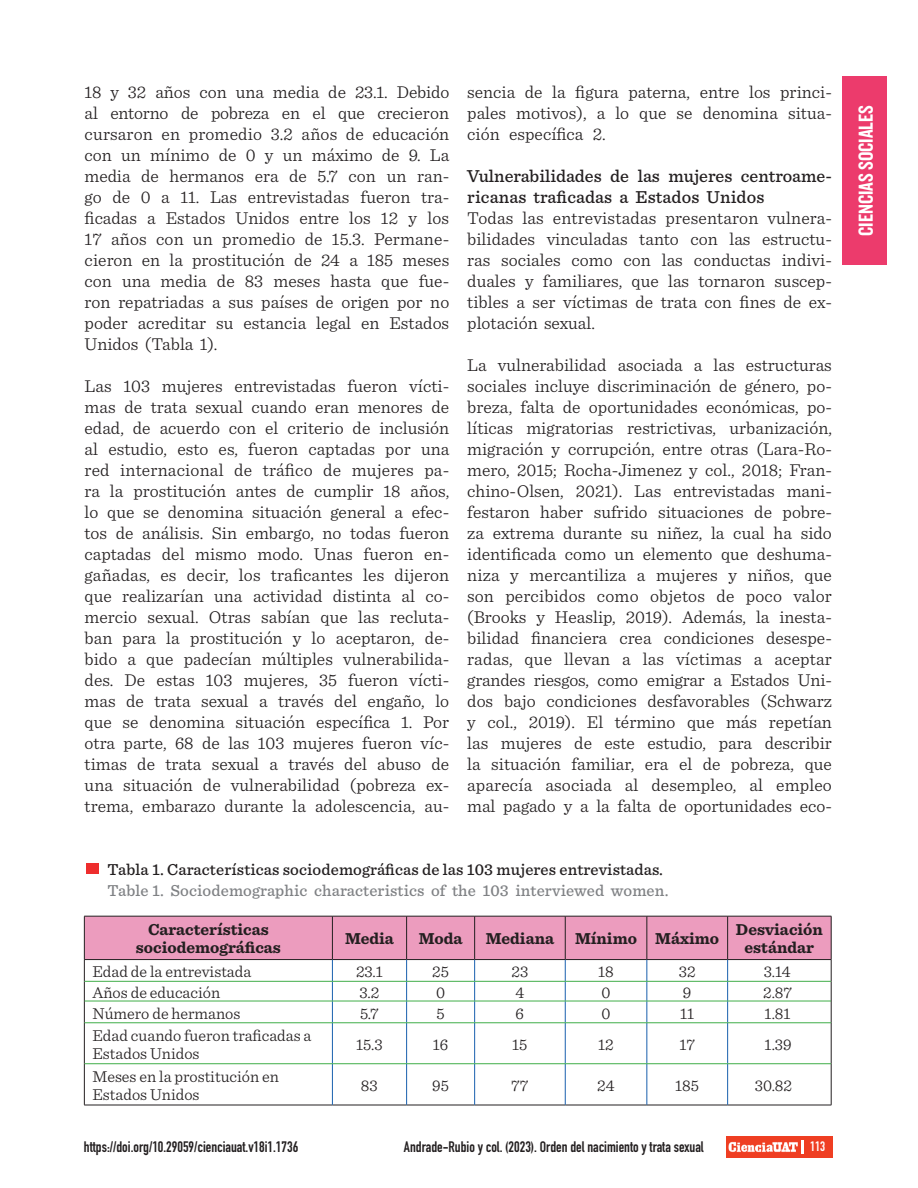
<style>
.page{position:relative;width:918px;height:1188px;background:#fff}
.page>*{position:absolute;margin:0;border:0;box-sizing:border-box;transform-origin:0 0}
.t1{font:21px "Knockout HTF49 Liteweight";color:#fff}
.t2{font:300 18px/21px "Sentinel";color:#231f20;text-align:justify}
.t3{font:500 18px/21px "Sentinel";color:#231f20}
.t4{font:300 16.5px/18px "Sentinel";color:#231f20}
.t5{font:700 16.5px/18px "Sentinel";color:#231f20;text-align:center}
.t6{font:500 16.5px "Sentinel";letter-spacing:.01em;color:#231f20}
.t7{font:500 16.5px "Sentinel";letter-spacing:.01em;color:#808285}
.t8{font:700 15px "DIN Condensed";color:#231f20}
.t9{font:700 13.5px "DIN Condensed";color:#fff}
</style>
<div class="page">
<div style="left:843px;top:77px;width:44px;height:188px;background:#ec3b6c"></div>
<div style="left:726px;top:1136px;width:107px;height:22px;background:#ef3e22"></div>
<svg style="left:801px;top:1140px;width:2px;height:13px"></svg>
<img style="left:729px;top:1142px;width:69px;height:10px">
<div style="left:86px;top:863px;width:12px;height:11px;background:#ee2d2d"></div>
<hr style="left:84px;top:1023px;width:1px;height:41px;background:#231f20">
<hr style="left:831px;top:1023px;width:1px;height:41px;background:#231f20">
<hr style="left:84px;top:1064px;width:1px;height:41px;background:#231f20">
<hr style="left:831px;top:1064px;width:1px;height:41px;background:#231f20">
<hr style="left:84px;top:1105px;width:248px;height:1px;background:#231f20">
<hr style="left:332px;top:1105px;width:75px;height:1px;background:#231f20">
<hr style="left:407px;top:1105px;width:68px;height:1px;background:#231f20">
<hr style="left:475px;top:1105px;width:90px;height:1px;background:#231f20">
<hr style="left:565px;top:1105px;width:82px;height:1px;background:#231f20">
<hr style="left:647px;top:1105px;width:81px;height:1px;background:#231f20">
<hr style="left:728px;top:1105px;width:103px;height:1px;background:#231f20">
<svg style="left:84px;top:916px;width:748px;height:107px"></svg>
<hr style="left:332px;top:1023px;width:1px;height:41px;background:#1960ae">
<hr style="left:406px;top:1023px;width:1px;height:41px;background:#1960ae">
<hr style="left:474px;top:1023px;width:1px;height:41px;background:#1960ae">
<hr style="left:565px;top:1023px;width:1px;height:41px;background:#1960ae">
<hr style="left:647px;top:1023px;width:1px;height:41px;background:#1960ae">
<hr style="left:727px;top:1023px;width:1px;height:41px;background:#1960ae">
<hr style="left:332px;top:1064px;width:1px;height:41px;background:#1960ae">
<hr style="left:406px;top:1064px;width:1px;height:41px;background:#1960ae">
<hr style="left:474px;top:1064px;width:1px;height:41px;background:#1960ae">
<hr style="left:565px;top:1064px;width:1px;height:41px;background:#1960ae">
<hr style="left:647px;top:1064px;width:1px;height:41px;background:#1960ae">
<hr style="left:727px;top:1064px;width:1px;height:41px;background:#1960ae">
<hr style="left:85px;top:981px;width:247px;height:1px;background:#40ae49">
<hr style="left:332px;top:981px;width:75px;height:1px;background:#40ae49">
<hr style="left:407px;top:981px;width:68px;height:1px;background:#40ae49">
<hr style="left:475px;top:981px;width:90px;height:1px;background:#40ae49">
<hr style="left:565px;top:981px;width:82px;height:1px;background:#40ae49">
<hr style="left:647px;top:981px;width:81px;height:1px;background:#40ae49">
<hr style="left:728px;top:981px;width:103px;height:1px;background:#40ae49">
<hr style="left:85px;top:1001px;width:247px;height:1px;background:#40ae49">
<hr style="left:332px;top:1001px;width:75px;height:1px;background:#40ae49">
<hr style="left:407px;top:1001px;width:68px;height:1px;background:#40ae49">
<hr style="left:475px;top:1001px;width:90px;height:1px;background:#40ae49">
<hr style="left:565px;top:1001px;width:82px;height:1px;background:#40ae49">
<hr style="left:647px;top:1001px;width:81px;height:1px;background:#40ae49">
<hr style="left:728px;top:1001px;width:103px;height:1px;background:#40ae49">
<hr style="left:85px;top:1023px;width:247px;height:1px;background:#40ae49">
<hr style="left:332px;top:1023px;width:75px;height:1px;background:#40ae49">
<hr style="left:407px;top:1023px;width:68px;height:1px;background:#40ae49">
<hr style="left:475px;top:1023px;width:90px;height:1px;background:#40ae49">
<hr style="left:565px;top:1023px;width:82px;height:1px;background:#40ae49">
<hr style="left:647px;top:1023px;width:81px;height:1px;background:#40ae49">
<hr style="left:728px;top:1023px;width:103px;height:1px;background:#40ae49">
<hr style="left:85px;top:1063px;width:247px;height:1px;background:#40ae49">
<hr style="left:332px;top:1063px;width:75px;height:1px;background:#40ae49">
<hr style="left:407px;top:1063px;width:68px;height:1px;background:#40ae49">
<hr style="left:475px;top:1063px;width:90px;height:1px;background:#40ae49">
<hr style="left:565px;top:1063px;width:82px;height:1px;background:#40ae49">
<hr style="left:647px;top:1063px;width:81px;height:1px;background:#40ae49">
<hr style="left:728px;top:1063px;width:103px;height:1px;background:#40ae49">
<p class="t2" style="left:85px;top:80px;width:366px">18 y 32 años con una media de 23.1. Debido al entorno de pobreza en el que crecieron cursaron en promedio 3.2 años de educación con un mínimo de 0 y un máximo de 9. La media de hermanos era de 5.7 con un ran&shy;go de 0 a 11. Las entrevistadas fueron tra&shy;ficadas a Estados Unidos entre los 12 y los 17 años con un promedio de 15.3. Permane&shy;cieron en la prostitución de 24 a 185 meses con una media de 83 meses hasta que fue&shy;ron repatriadas a sus países de origen por no poder acreditar su estancia legal en Estados Unidos (Tabla 1).</p>
<p class="t2" style="left:85px;top:374px;width:366px">Las 103 mujeres entrevistadas fueron vícti&shy;mas de trata sexual cuando eran menores de edad, de acuerdo con el criterio de inclusión al estudio, esto es, fueron captadas por una red internacional de tráfico de mujeres pa&shy;ra la prostitución antes de cumplir 18 años, lo que se denomina situación general a efec&shy;tos de análisis. Sin embargo, no todas fueron captadas del mismo modo. Unas fueron en&shy;gañadas, es decir, los traficantes les dijeron que realizarían una actividad distinta al co&shy;mercio sexual. Otras sabían que las recluta&shy;ban para la prostitución y lo aceptaron, de&shy;bido a que padecían múltiples vulnerabilida&shy;des. De estas 103 mujeres, 35 fueron vícti&shy;mas de trata sexual a través del engaño, lo que se denomina situación específica 1. Por otra parte, 68 de las 103 mujeres fueron víc&shy;timas de trata sexual a través del abuso de una situación de vulnerabilidad (pobreza ex&shy;trema, embarazo durante la adolescencia, au-</p>
<p class="t2" style="left:467px;top:80px;width:366px">sencia de la figura paterna, entre los princi&shy;pales motivos), a lo que se denomina situa&shy;ción específica 2.</p>
<p class="t3" style="left:467px;top:164px;width:366px">Vulnerabilidades de las mujeres centroame&shy;ricanas traficadas a Estados Unidos</p>
<p class="t2" style="left:467px;top:206px;width:366px">Todas las entrevistadas presentaron vulnera&shy;bilidades vinculadas tanto con las estructu&shy;ras sociales como con las conductas indivi&shy;duales y familiares, que las tornaron suscep&shy;tibles a ser víctimas de trata con fines de ex&shy;plotación sexual.</p>
<p class="t2" style="left:467px;top:353px;width:366px">La vulnerabilidad asociada a las estructuras sociales incluye discriminación de género, po&shy;breza, falta de oportunidades económicas, po&shy;líticas migratorias restrictivas, urbanización, migración y corrupción, entre otras (Lara-Ro&shy;mero, 2015; Rocha-Jimenez y col., 2018; Fran&shy;chino-Olsen, 2021). Las entrevistadas mani&shy;festaron haber sufrido situaciones de pobre&shy;za extrema durante su niñez, la cual ha sido identificada como un elemento que deshuma&shy;niza y mercantiliza a mujeres y niños, que son percibidos como objetos de poco valor (Brooks y Heaslip, 2019). Además, la inesta&shy;bilidad financiera crea condiciones desespe&shy;radas, que llevan a las víctimas a aceptar grandes riesgos, como emigrar a Estados Uni&shy;dos bajo condiciones desfavorables (Schwarz y col., 2019). El término que más repetían las mujeres de este estudio, para describir la situación familiar, era el de pobreza, que aparecía asociada al desempleo, al empleo mal pagado y a la falta de oportunidades eco-</p>
<p class="t6" style="left:108px;top:856px;width:557px">Tabla 1. Características sociodemográficas de las 103 mujeres entrevistadas.</p>
<p class="t7" style="left:108px;top:877px;width:562px">Table 1. Sociodemographic characteristics of the 103 interviewed women.</p>
<p class="t5" style="left:136px;top:920px;width:146px">Características sociodemográficas</p>
<p class="t5" style="left:345px;top:929px;width:51px">Media</p>
<p class="t5" style="left:419px;top:929px;width:45px">Moda</p>
<p class="t5" style="left:486px;top:929px;width:70px">Mediana</p>
<p class="t5" style="left:575px;top:929px;width:146px">Mínimo Máximo</p>
<p class="t5" style="left:736px;top:920px;width:88px">Desviación estándar</p>
<p class="t4" style="left:92px;top:961px;width:160px">Edad de la entrevistada</p>
<p class="t4" style="left:356px;top:961px;width:28px">23.1</p>
<p class="t4" style="left:432px;top:961px;width:18px">25</p>
<p class="t4" style="left:512px;top:961px;width:18px">23</p>
<p class="t4" style="left:598px;top:961px;width:17px">18</p>
<p class="t4" style="left:679px;top:961px;width:19px">32</p>
<p class="t4" style="left:764px;top:961px;width:29px">3.14</p>
<p class="t4" style="left:92px;top:982px;width:129px">Años de educación</p>
<p class="t4" style="left:359px;top:982px;width:21px">3.2</p>
<p class="t4" style="left:436px;top:982px;width:11px">0</p>
<p class="t4" style="left:515px;top:982px;width:10px">4</p>
<p class="t4" style="left:601px;top:982px;width:11px">0</p>
<p class="t4" style="left:683px;top:982px;width:10px">9</p>
<p class="t4" style="left:763px;top:982px;width:31px">2.87</p>
<p class="t4" style="left:92px;top:1003px;width:150px">Número de hermanos</p>
<p class="t4" style="left:360px;top:1003px;width:20px">5.7</p>
<p class="t4" style="left:436px;top:1003px;width:10px">5</p>
<p class="t4" style="left:516px;top:1003px;width:10px">6</p>
<p class="t4" style="left:601px;top:1003px;width:11px">0</p>
<p class="t4" style="left:680px;top:1003px;width:16px">11</p>
<p class="t4" style="left:765px;top:1003px;width:27px">1.81</p>
<p class="t4" style="left:92px;top:1025px;width:221px">Edad cuando fueron traficadas a<br>Estados Unidos</p>
<p class="t4" style="left:356px;top:1034px;width:28px">15.3</p>
<p class="t4" style="left:433px;top:1034px;width:17px">16</p>
<p class="t4" style="left:512px;top:1034px;width:17px">15</p>
<p class="t4" style="left:598px;top:1034px;width:17px">12</p>
<p class="t4" style="left:679px;top:1034px;width:17px">17</p>
<p class="t4" style="left:765px;top:1034px;width:29px">1.39</p>
<p class="t4" style="left:92px;top:1066px;width:188px">Meses en la prostitución en<br>Estados Unidos</p>
<p class="t4" style="left:361px;top:1075px;width:18px">83</p>
<p class="t4" style="left:432px;top:1075px;width:18px">95</p>
<p class="t4" style="left:511px;top:1075px;width:19px">77</p>
<p class="t4" style="left:597px;top:1075px;width:19px">24</p>
<p class="t4" style="left:675px;top:1075px;width:25px">185</p>
<p class="t4" style="left:755px;top:1075px;width:39px">30.82</p>
<p class="t8" style="left:84px;top:1137px;width:216px">https://doi.org/10.29059/cienciauat.v18i1.1736</p>
<p class="t8" style="left:404px;top:1137px;width:301px">Andrade-Rubio y col. (2023). Orden del nacimiento y trata sexual</p>
<p class="t9" style="left:810px;top:1138px;width:17px">113</p>
<p class="t1" style="left:855px;top:236px;width:132px;rotate:-90deg">CIENCIAS SOCIALES</p>
</div>
